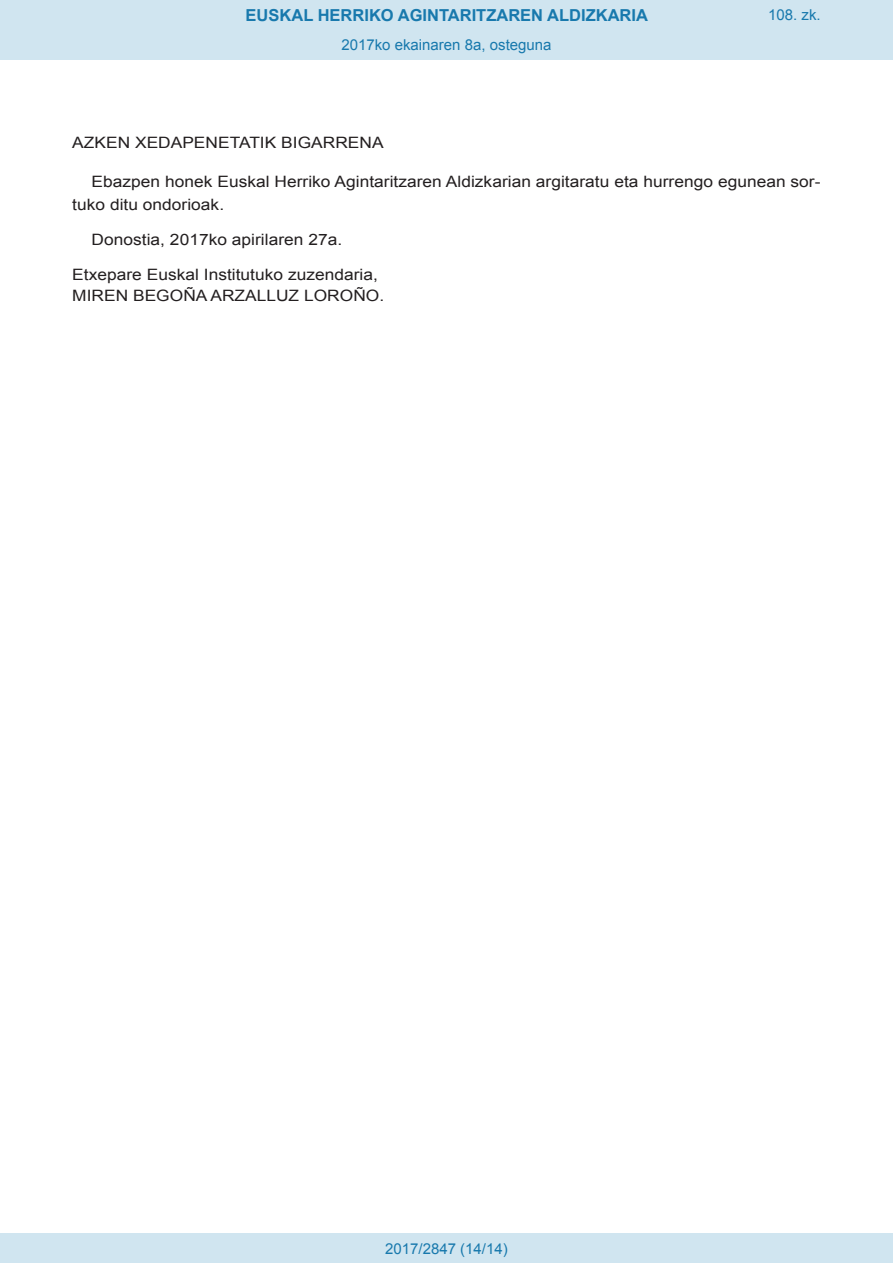
<style>
.page{position:relative;width:893px;height:1263px;background:#fff}
.page>*{position:absolute;margin:0;border:0;box-sizing:border-box;transform-origin:0 0}
.t1{font:700 16.5px "Arial";color:#1879ad}
.BOPVDetalle{font:15.6px/22.4px "Arial";color:#231f20;scale:1.11 1}
.BOPVFirmaPuesto{font:15.6px "Arial";color:#231f20;scale:1.11 1}
.BOPVFirmaLugFec{font:15.6px "Arial";color:#231f20;scale:1.11 1}
.BOPVDisposicion{font:15.6px "Arial";color:#231f20;scale:1.11 1}
.BOPVFirmaNombre{font:15.6px "Arial";color:#231f20;scale:1.11 1}
.Paginacion_Centro{font:15px "Arial";color:#1879ad}
</style>
<div class="page">
<div style="left:0;top:0;width:893px;height:60px;background:#d0e5f0"></div>
<div style="left:0;top:1233px;width:893px;height:30px;background:#d0e5f0"></div>
<p class="t1" style="left:246px;top:4px;width:404px">EUSKAL HERRIKO AGINTARITZAREN ALDIZKARIA</p>
<p class="Paginacion_Centro" style="left:341px;top:35px;width:212px">2017ko ekainaren 8a, osteguna</p>
<p class="Paginacion_Centro" style="left:768px;top:5px;width:54px">108. zk.</p>
<p class="BOPVDisposicion" style="left:72px;top:132px;width:282px">AZKEN XEDAPENETATIK BIGARRENA</p>
<p class="BOPVDetalle" style="left:72px;top:171px;width:676px;text-indent:19px">Ebazpen honek Euskal Herriko Agintaritzaren Aldizkarian argitaratu eta hurrengo egunean sor&shy;tuko ditu ondorioak.</p>
<p class="BOPVFirmaLugFec" style="left:92px;top:229px;width:227px">Donostia, 2017ko apirilaren 27a.</p>
<p class="BOPVFirmaPuesto" style="left:72px;top:264px;width:277px">Etxepare Euskal Institutuko zuzendaria,</p>
<p class="BOPVFirmaNombre" style="left:72px;top:285px;width:283px">MIREN BEGOÑA ARZALLUZ LOROÑO.</p>
<p class="Paginacion_Centro" style="left:385px;top:1238px;width:124px">2017/2847 (14/14)</p>
</div>
